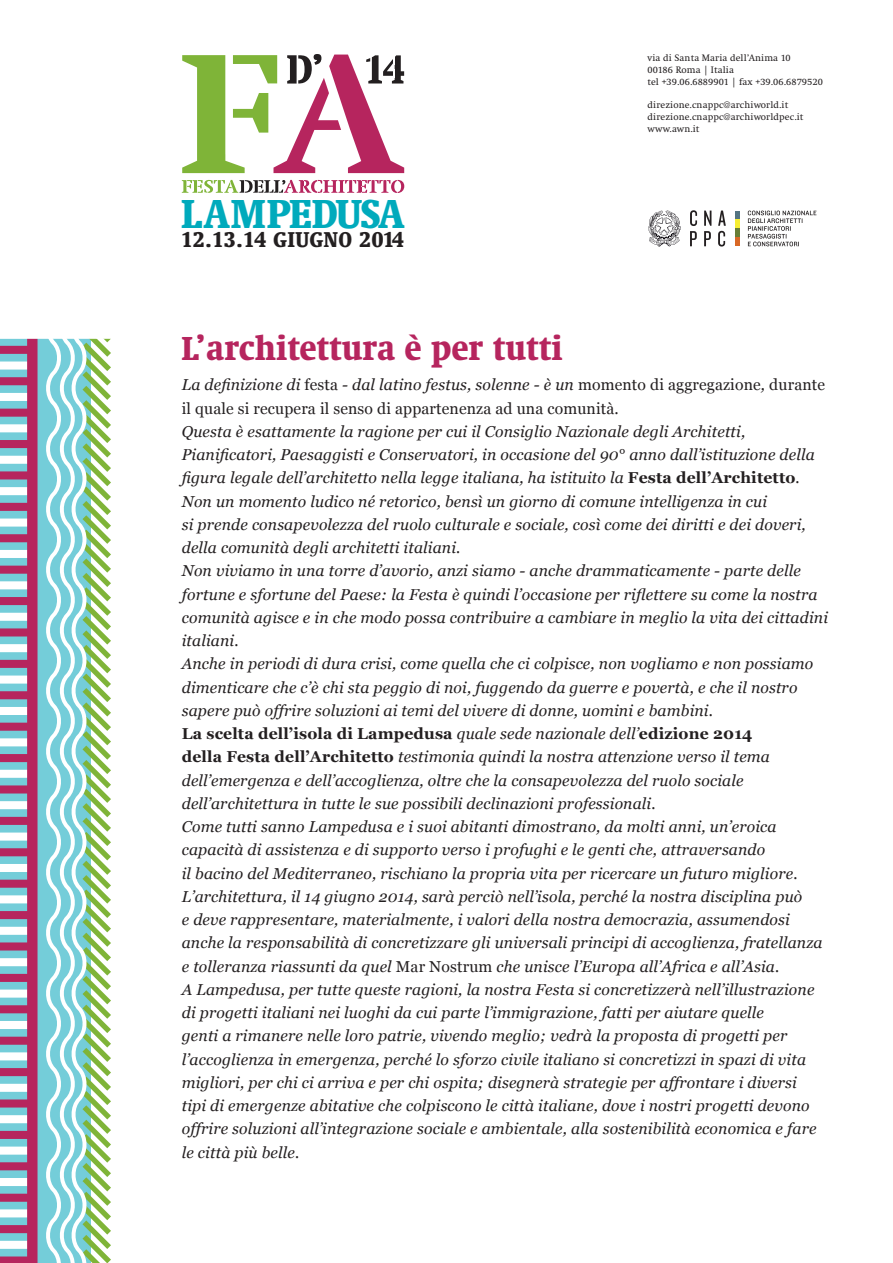
<style>
.page{position:relative;width:893px;height:1263px;background:#fff}
.page>*{position:absolute;margin:0;border:0;box-sizing:border-box;transform-origin:0 0}
.t1{font:700 condensed 42px "Swift EF";letter-spacing:-.01em;color:#00aabc}
.t2{font:700 condensed 34.5px "Swift EF";letter-spacing:.02em;color:#b6255e}
.t3{font:700 condensed 22.2px "Swift EF";letter-spacing:.025em;color:#231f20}
.t4{font:italic 15.75px/23.2px "Georgia";letter-spacing:.01em;color:#231f20}
.t5{font:15.75px/23.2px "Georgia";letter-spacing:.01em;color:#231f20}
.t6{font:9.75px/12px "Swift EF";letter-spacing:.01em;color:#231f20}
.s1{font-style:italic}
.s2{font-weight:700;font-style:normal}
.s3{font-style:normal}
</style>
<div class="page">
<svg style="left:182px;top:180px;width:222px;height:13px"></svg>
<svg style="left:182px;top:54px;width:222px;height:119px"></svg>
<svg style="left:0;top:338px;width:111px;height:925px"></svg>
<svg style="left:748px;top:211px;width:68px;height:35px"></svg>
<svg style="left:690px;top:210px;width:36px;height:37px"></svg>
<svg style="left:735px;top:211px;width:4px;height:35px"></svg>
<svg style="left:648px;top:210px;width:33px;height:37px"></svg>
<h1 class="t1" style="left:181px;top:190px;width:224px">LAMPEDUSA</h1>
<h3 class="t3" style="left:181px;top:227px;width:224px">12.13.14 giugno 2014</h3>
<h2 class="t2" style="left:182px;top:329px;width:382px">L’architettura è per tutti</h2>
<p class="t6" style="left:648px;top:52px;width:177px">via di Santa Maria dell’Anima 10<br>00186 Roma | Italia<br>tel +39.06.6889901 | fax +39.06.6879520</p>
<p class="t6" style="left:648px;top:99px;width:157px">direzione.cnappc@archiworld.it direzione.cnappc@archiworldpec.it www.awn.it</p>
<p class="t5" style="left:182px;top:374px;width:645px"><span class="s1">La definizione di</span> festa <span class="s1">- dal latino festus, solenne - è un</span> momento di aggregazione<span class="s1">,</span> durante il quale si recupera il senso di appartenenza ad una comunità.</p>
<p class="t4" style="left:182px;top:420px;width:648px">Questa è esattamente la ragione per cui il Consiglio Nazionale degli Architetti, Pianificatori, Paesaggisti e Conservatori, in occasione del 90° anno dall’istituzione della figura legale dell’architetto nella legge italiana, ha istituito la <span class="s2">Festa dell’Architetto</span>.<br>Non un momento ludico né retorico, bensì un giorno di comune intelligenza in cui<br>si prende consapevolezza del ruolo culturale e sociale, così come dei diritti e dei doveri, della comunità degli architetti italiani.<br>Non viviamo in una torre d’avorio, anzi siamo - anche drammaticamente - parte delle fortune e sfortune del Paese: la Festa è quindi l’occasione per riflettere su come la nostra comunità agisce e in che modo possa contribuire a cambiare in meglio la vita dei cittadini italiani.<br>Anche in periodi di dura crisi, come quella che ci colpisce, non vogliamo e non possiamo dimenticare che c’è chi sta peggio di noi, fuggendo da guerre e povertà, e che il nostro sapere può offrire soluzioni ai temi del vivere di donne, uomini e bambini.<br><span class="s2">La scelta dell’isola di Lampedusa</span> quale sede nazionale dell’<span class="s2">edizione 2014<br>della Festa dell’Architetto</span> testimonia quindi la nostra attenzione verso il tema dell’emergenza e dell’accoglienza, oltre che la consapevolezza del ruolo sociale dell’architettura in tutte le sue possibili declinazioni professionali.<br>Come tutti sanno Lampedusa e i suoi abitanti dimostrano, da molti anni, un’eroica capacità di assistenza e di supporto verso i profughi e le genti che, attraversando<br>il bacino del Mediterraneo, rischiano la propria vita per ricercare un futuro migliore.<br>L’architettura, il 14 giugno 2014, sarà perciò nell’isola, perché la nostra disciplina può<br>e deve rappresentare, materialmente, i valori della nostra democrazia, assumendosi anche la responsabilità di concretizzare gli universali principi di accoglienza, fratellanza e tolleranza riassunti da quel <span class="s3">Mar Nostrum</span> che unisce l’Europa all’Africa e all’Asia.<br>A Lampedusa, per tutte queste ragioni, la nostra Festa si concretizzerà nell’illustrazione di progetti italiani nei luoghi da cui parte l’immigrazione, fatti per aiutare quelle<br>genti a rimanere nelle loro patrie, vivendo meglio; vedrà la proposta di progetti per l’accoglienza in emergenza, perché lo sforzo civile italiano si concretizzi in spazi di vita migliori, per chi ci arriva e per chi ospita; disegnerà strategie per affrontare i diversi<br>tipi di emergenze abitative che colpiscono le città italiane, dove i nostri progetti devono offrire soluzioni all’integrazione sociale e ambientale, alla sostenibilità economica e fare le città più belle.</p>
</div>
